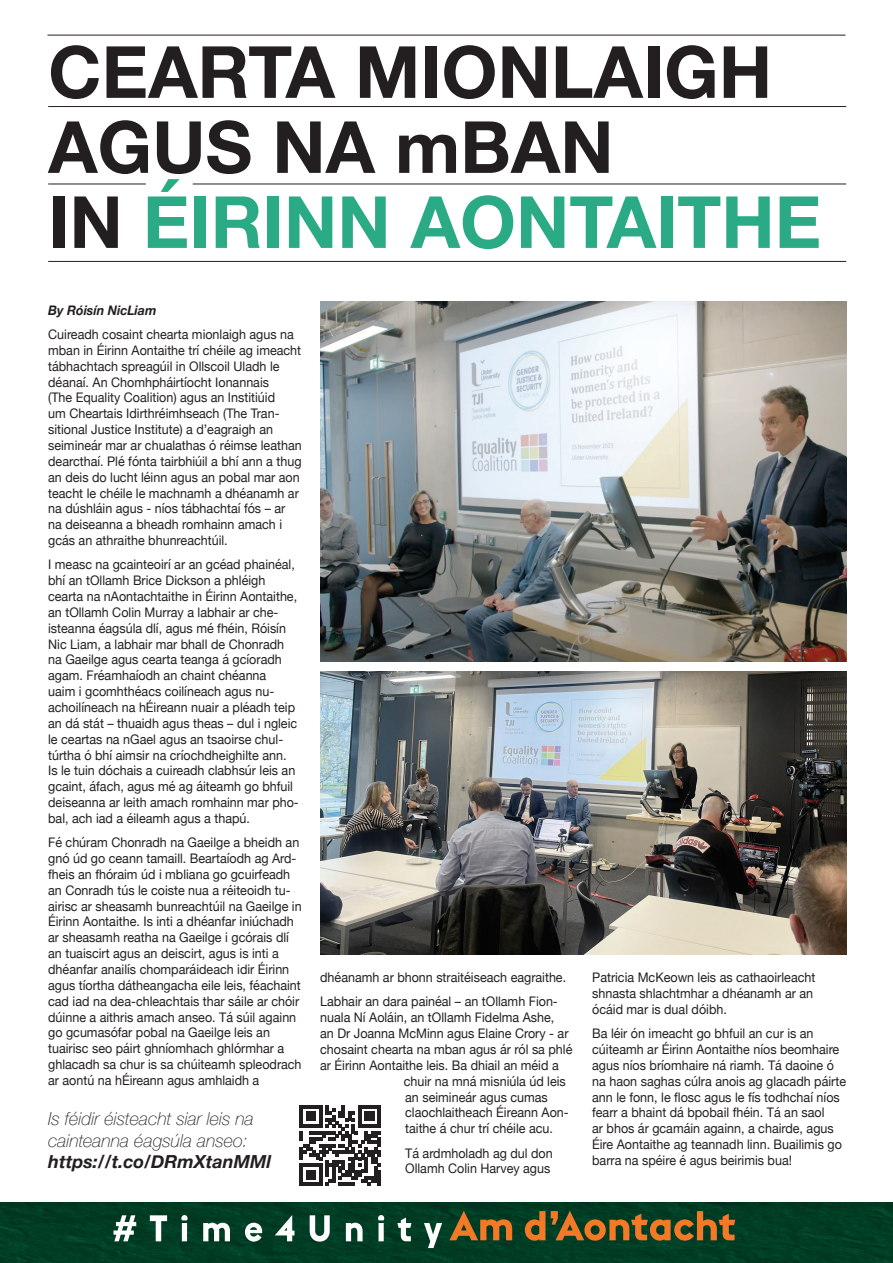
<style>
.page{position:relative;width:893px;height:1263px;background:#fff}
.page>*{position:absolute;margin:0;border:0;box-sizing:border-box;transform-origin:0 0}
.t1{font:700 72px/75px "Helvetica Neue";color:#231f20}
.t2{font:italic 100 18px/21.6px "Helvetica Neue";color:#231f20}
.t3{font:italic 700 18px "Helvetica Neue";color:#231f20}
.t4{font:13.2px/15.9px "Helvetica Neue";color:#231f20;scale:.95 1}
.t5{font:italic 700 13.2px "Helvetica Neue";color:#231f20;scale:.95 1}
.s1{color:#2aaa85}
</style>
<div class="page">
<img style="left:0;top:1202px;width:893px;height:61px">
<svg style="left:113px;top:1215px;width:329px;height:33px"></svg>
<svg style="left:449px;top:1211px;width:286px;height:29px;background:#665525"></svg>
<svg style="left:300px;top:1105px;width:81px;height:81px"></svg>
<hr style="left:48px;top:106px;width:798px;height:1px;background:#231f20">
<hr style="left:47px;top:35px;width:798px;height:1px;background:#231f20">
<hr style="left:48px;top:184px;width:98px;height:1px;background:#231f20">
<hr style="left:193px;top:184px;width:653px;height:1px;background:#231f20">
<hr style="left:48px;top:261px;width:798px;height:1px;background:#231f20">
<img style="left:320px;top:302px;width:526px;height:359px">
<img style="left:320px;top:671px;width:526px;height:283px">
<h1 class="t1" style="left:48px;top:37px;width:775px">CEARTA MIONLAIGH<br>AGUS NA mBAN<br>IN <span class="s1">ÉIRINN AONTAITHE</span></h1>
<p class="t5" style="left:48px;top:300px;width:115px">By Róisín NicLiam</p>
<p class="t4" style="left:48px;top:327px;width:268px">Cuireadh cosaint chearta mionlaigh agus na mban in Éirinn Aontaithe trí chéile ag imeacht tábhachtach spreagúil in Ollscoil Uladh le déanaí. An Chomhpháirtíocht Ionannais<br>(The Equality Coalition) agus an Institiúid<br>um Cheartais Idirthréimhseach (The Tran&shy;sitional Justice Institute) a d’eagraigh an seimineár mar ar chualathas ó réimse leathan dearcthaí. Plé fónta tairbhiúil a bhí ann a thug an deis do lucht léinn agus an pobal mar aon teacht le chéile le machnamh a dhéanamh ar na dúshláin agus - níos tábhachtaí fós – ar na deiseanna a bheadh romhainn amach i gcás an athraithe bhunreachtúil.</p>
<p class="t4" style="left:48px;top:557px;width:265px">I measc na gcainteoirí ar an gcéad phainéal, bhí an tOllamh Brice Dickson a phléigh cearta na nAontachtaithe in Éirinn Aontaithe, an tOllamh Colin Murray a labhair ar che&shy;isteanna éagsúla dlí, agus mé fhéin, Róisín Nic Liam, a labhair mar bhall de Chonradh na Gaeilge agus cearta teanga á gcíoradh agam. Fréamhaíodh an chaint chéanna<br>uaim i gcomhthéacs coilíneach agus nu&shy;achoilíneach na hÉireann nuair a pléadh teip an dá stát – thuaidh agus theas – dul i ngleic le ceartas na nGael agus an tsaoirse chul&shy;túrtha ó bhí aimsir na críochdheighilte ann.<br>Is le tuin dóchais a cuireadh clabhsúr leis an gcaint, áfach, agus mé ag áiteamh go bhfuil deiseanna ar leith amach romhainn mar pho&shy;bal, ach iad a éileamh agus a thapú.</p>
<p class="t4" style="left:48px;top:835px;width:268px">Fé chúram Chonradh na Gaeilge a bheidh an gnó úd go ceann tamaill. Beartaíodh ag Ard&shy;fheis an fhóraim úd i mbliana go gcuirfeadh an Conradh tús le coiste nua a réiteoidh tu&shy;airisc ar sheasamh bunreachtúil na Gaeilge in Éirinn Aontaithe. Is inti a dhéanfar iniúchadh ar sheasamh reatha na Gaeilge i gcórais dlí an tuaiscirt agus an deiscirt, agus is inti a dhéanfar anailís chomparáideach idir Éirinn agus tíortha dátheangacha eile leis, féachaint cad iad na dea-chleachtais thar sáile ar chóir dúinne a aithris amach anseo. Tá súil againn go gcumasófar pobal na Gaeilge leis an tuairisc seo páirt ghníomhach ghlórmhar a ghlacadh sa chur is sa chúiteamh spleodrach ar aontú na hÉireann agus amhlaidh a</p>
<h2 class="t2" style="left:48px;top:1107px;width:207px">Is féidir éisteacht siar leis na cainteanna éagsúla anseo:</h2>
<h2 class="t3" style="left:48px;top:1148px;width:224px">https://t.co/DRmXtanMMl</h2>
<p class="t4" style="left:320px;top:966px;width:260px;line-height:24.3px">dhéanamh ar bhonn straitéiseach eagraithe.<br>Labhair an dara painéal – an tOllamh Fion-</p>
<p class="t4" style="left:320px;top:1010px;width:248px">nuala Ní Aoláin, an tOllamh Fidelma Ashe,</p>
<p class="t4" style="left:320px;top:1026px;width:263px">an Dr Joanna McMinn agus Elaine Crory - ar</p>
<p class="t4" style="left:320px;top:1042px;width:267px">chosaint chearta na mban agus ár ról sa phlé</p>
<p class="t4" style="left:320px;top:1058px;width:253px">ar Éirinn Aontaithe leis. Ba dhiail an méid a</p>
<p class="t4" style="left:404px;top:1074px;width:172px">chuir na mná misniúla úd leis</p>
<p class="t4" style="left:405px;top:1090px;width:152px">an seimineár agus cumas</p>
<p class="t4" style="left:405px;top:1105px;width:174px">claochlaitheach Éireann Aon-</p>
<p class="t4" style="left:405px;top:1121px;width:157px">taithe á chur trí chéile acu.</p>
<p class="t4" style="left:405px;top:1146px;width:157px">Tá ardmholadh ag dul don<br>Ollamh Colin Harvey agus</p>
<p class="t4" style="left:592px;top:970px;width:236px">Patricia McKeown leis as cathaoirleacht shnasta shlachtmhar a dhéanamh ar an ócáid mar is dual dóibh.</p>
<p class="t4" style="left:592px;top:1026px;width:269px">Ba léir ón imeacht go bhfuil an cur is an cúiteamh ar Éirinn Aontaithe níos beomhaire agus níos bríomhaire ná riamh. Tá daoine ó na haon saghas cúlra anois ag glacadh páirte ann le fonn, le flosc agus le fís todhchaí níos fearr a bhaint dá bpobail fhéin. Tá an saol<br>ar bhos ár gcamáin againn, a chairde, agus Éire Aontaithe ag teannadh linn. Buailimis go barra na spéire é agus beirimis bua!</p>
</div>
